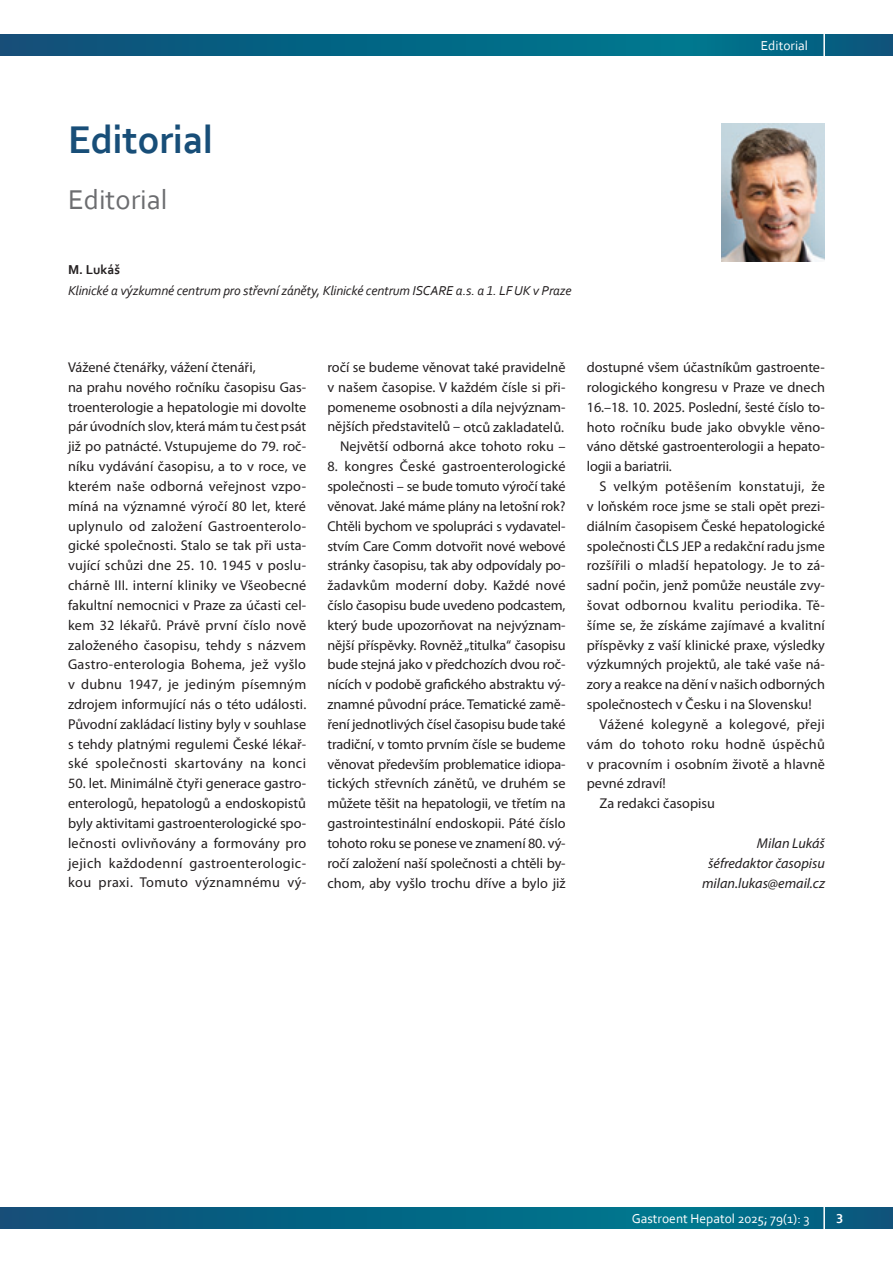
<style>
.page{position:relative;width:893px;height:1263px;background:#fff}
.page>*{position:absolute;margin:0;border:0;box-sizing:border-box;transform-origin:0 0}
.t1{font:700 40.5px "Corbel";letter-spacing:-.01em;color:#184e78}
.t2{font:28.5px "Corbel";color:#6c6d70}
.t3{font:14.25px/19.8px "Myriad Pro";letter-spacing:.005em;color:#231f20;text-align:justify}
.t4{font:14.25px "Myriad Pro";letter-spacing:.025em;color:#231f20}
.t5{font:italic 14.25px/19.8px "Myriad Pro";color:#231f20;text-align:right}
.t6{font:italic 13.5px "Corbel";letter-spacing:-.01em;color:#231f20}
.t7{font:13.5px "Corbel";color:#fff}
.t8{font:700 13.5px "Corbel";color:#231f20}
.t9{font:700 13.5px "Corbel";color:#fff}
</style>
<div class="page">
<svg style="left:0;top:34px;width:893px;height:22px;background:#056483"></svg>
<hr style="left:823px;top:0;width:2px;height:79px;background:#fff">
<svg style="left:0;top:1207px;width:893px;height:22px;background:#056483"></svg>
<hr style="left:823px;top:1184px;width:2px;height:79px;background:#fff">
<img style="left:722px;top:123px;width:103px;height:138px">
<p class="t7" style="left:761px;top:37px;width:49px">Editorial</p>
<h1 class="t1" style="left:68px;top:115px;width:147px">Editorial</h1>
<h2 class="t2" style="left:68px;top:182px;width:101px">Editorial</h2>
<p class="t8" style="left:68px;top:261px;width:54px">M. Lukáš</p>
<p class="t6" style="left:68px;top:282px;width:505px">Klinické a výzkumné centrum pro střevní záněty, Klinické centrum ISCARE a.s. a 1. LF UK v Praze</p>
<p class="t3" style="left:68px;top:357px;width:240px;text-align:left">Vážené čtenářky, vážení čtenáři,<br>na prahu nového ročníku časopisu Gas&shy;troenterologie a hepatologie mi dovolte pár úvodních slov, která mám tu čest psát již po patnácté. Vstupujeme do 79. roč&shy;níku vydávání časopisu, a to v roce, ve kterém naše odborná veřejnost vzpo&shy;míná na významné výročí 80 let, které uplynulo od založení Gastroenterolo&shy;gické společnosti. Stalo se tak při usta&shy;vující schůzi dne 25. 10. 1945 v poslu&shy;chárně III. interní kliniky ve Všeobecné fakultní nemocnici v Praze za účasti cel&shy;kem 32 lékařů. Právě první číslo nově založeného časopisu, tehdy s názvem Gastro-enterologia Bohema, jež vyšlo v dubnu 1947, je jediným písemným zdrojem informující nás o této události.<br>Původní zakládací listiny byly v souhlase s tehdy platnými regulemi České lékař&shy;ské společnosti skartovány na konci</p>
<p class="t3" style="left:68px;top:773px;width:240px">50. let. Minimálně čtyři generace gastro&shy;enterologů, hepatologů a endoskopistů byly aktivitami gastroenterologické spo&shy;lečnosti ovlivňovány a formovány pro jejich každodenní gastroenterologic&shy;kou praxi. Tomuto významnému vý-</p>
<p class="t3" style="left:327px;top:357px;width:240px;text-align:right">ročí se budeme věnovat také pravidelně v našem časopise. V každém čísle si při&shy;pomeneme osobnosti a díla nejvýznam&shy;nějších představitelů – otců zakladatelů.<br>Největší odborná akce tohoto roku –</p>
<p class="t3" style="left:327px;top:456px;width:240px">8. kongres České gastroenterologické společnosti – se bude tomuto výročí také věnovat. Jaké máme plány na letošní rok?<br>Chtěli bychom ve spolupráci s vydavatel&shy;stvím Care Comm dotvořit nové webové stránky časopisu, tak aby odpovídaly po&shy;žadavkům moderní doby. Každé nové číslo časopisu bude uvedeno podcastem, který bude upozorňovat na nejvýznam&shy;nější příspěvky. Rovněž „titulka“ časopisu bude stejná jako v předchozích dvou roč&shy;nících v podobě grafického abstraktu vý&shy;znamné původní práce. Tematické zamě&shy;ření jednotlivých čísel časopisu bude také tradiční, v tomto prvním čísle se budeme věnovat především problematice idiopa&shy;tických střevních zánětů, ve druhém se můžete těšit na hepatologii, ve třetím na gastrointestinální endoskopii. Páté číslo tohoto roku se ponese ve znamení 80. vý&shy;ročí založení naší společnosti a chtěli by&shy;chom, aby vyšlo trochu dříve a bylo již</p>
<p class="t3" style="left:587px;top:357px;width:240px">dostupné všem účastníkům gastroente&shy;rologického kongresu v Praze ve dnech 16.–18. 10. 2025. Poslední, šesté číslo to&shy;hoto ročníku bude jako obvykle věno&shy;váno dětské gastroenterologii a hepato&shy;logii a bariatrii.</p>
<p class="t4" style="left:600px;top:477px;width:227px">S velkým potěšením konstatuji, že</p>
<p class="t3" style="left:587px;top:496px;width:239px">v loňském roce jsme se stali opět prezi-</p>
<p class="t3" style="left:587px;top:516px;width:240px">diálním časopisem České hepatologické</p>
<p class="t3" style="left:587px;top:536px;width:240px">společnosti ČLS JEP a redakční radu jsme</p>
<p class="t3" style="left:587px;top:555px;width:239px">rozšířili o mladší hepatology. Je to zá-</p>
<p class="t3" style="left:587px;top:575px;width:240px">sadní počin, jenž pomůže neustále zvy-</p>
<p class="t3" style="left:587px;top:595px;width:240px">šovat odbornou kvalitu periodika. Tě-</p>
<p class="t3" style="left:587px;top:615px;width:239px">šíme se, že získáme zajímavé a kvalitní</p>
<p class="t3" style="left:587px;top:635px;width:240px">příspěvky z vaší klinické praxe, výsledky</p>
<p class="t3" style="left:587px;top:654px;width:240px">výzkumných projektů, ale také vaše ná-</p>
<p class="t3" style="left:587px;top:674px;width:240px">zory a reakce na dění v našich odborných</p>
<p class="t3" style="left:587px;top:694px;width:226px">společnostech v Česku i na Slovensku!</p>
<p class="t4" style="left:600px;top:715px;width:227px">Vážené kolegyně a kolegové, přeji</p>
<p class="t4" style="left:587px;top:735px;width:240px">vám do tohoto roku hodně úspěchů</p>
<p class="t3" style="left:587px;top:754px;width:240px">v pracovním i osobním životě a hlavně</p>
<p class="t3" style="left:587px;top:773px;width:81px">pevné zdraví!</p>
<p class="t3" style="left:600px;top:793px;width:117px">Za redakci časopisu</p>
<p class="t5" style="left:702px;top:833px;width:124px">Milan Lukáš šéfredaktor časopisu milan.lukas@email.cz</p>
<p class="t7" style="left:632px;top:1210px;width:179px">Gastroent Hepatol 2025; 79(1): 3</p>
<p class="t9" style="left:836px;top:1210px;width:9px">3</p>
</div>
